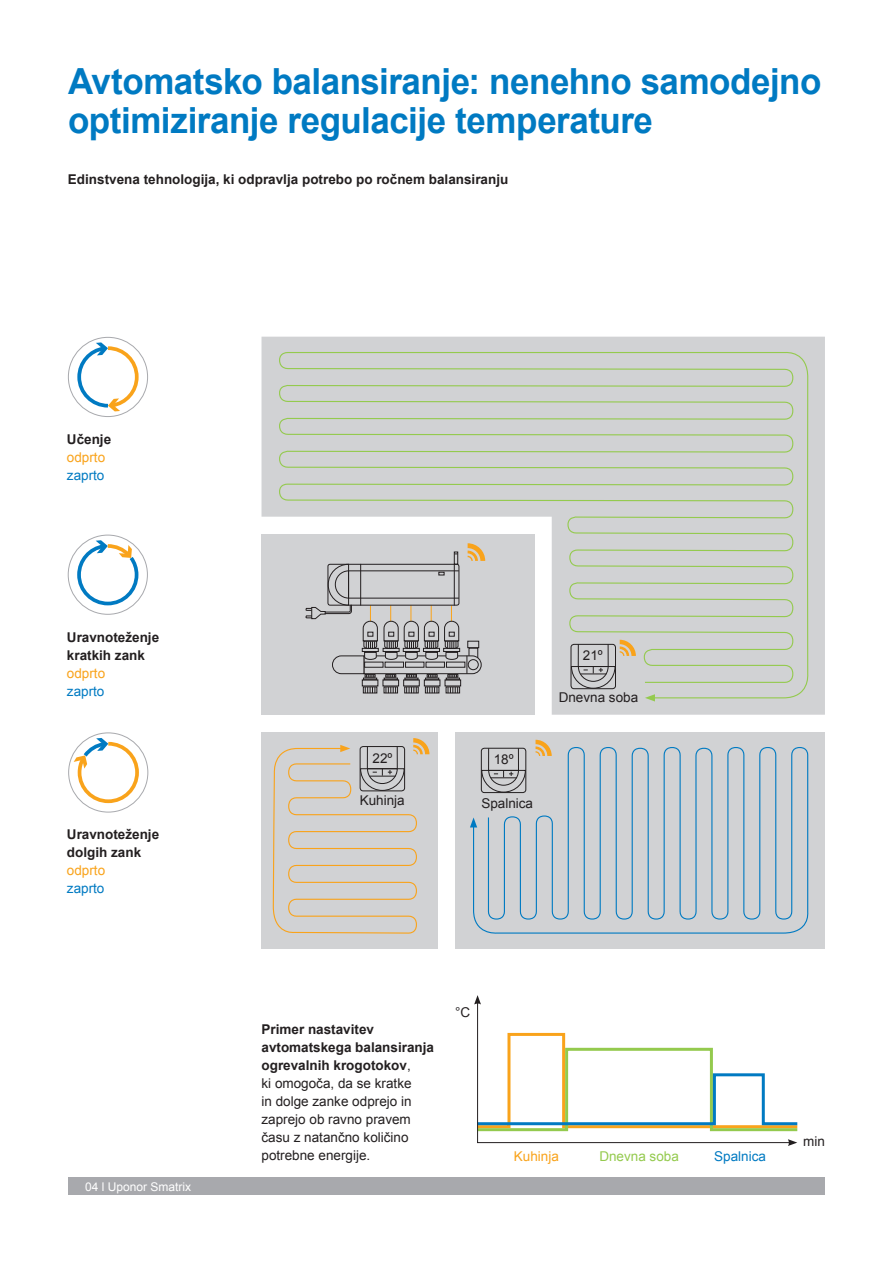
<style>
.page{position:relative;width:893px;height:1263px;background:#fff}
.page>*{position:absolute;margin:0;border:0;box-sizing:border-box;transform-origin:0 0}
.blue_headline_24_26{font:700 36px/39px "Arial";letter-spacing:-.015em;color:#007ac2}
.t1{font:13.5px/18px "Arial";color:#231f20}
.t2{font:700 13.5px/18px "Arial";color:#231f20}
.t3{font:13.5px "Arial";color:#007ac2}
.t4{font:13.5px "Arial";color:#f9a31b}
.t5{font:13.5px "Arial";color:#94ca4e}
.t6{font:12px "Arial";color:#fff}
.s1{font-weight:700}
</style>
<div class="page">
<div style="left:68px;top:1178px;width:757px;height:17px;background:#a8a9ad"></div>
<div style="left:68px;top:337px;width:80px;height:80px;border:1px solid #a8a9ad;border-radius:50%"></div>
<svg style="left:76px;top:342px;width:64px;height:69px"></svg>
<div style="left:68px;top:535px;width:80px;height:80px;border:1px solid #a8a9ad;border-radius:50%"></div>
<svg style="left:75px;top:540px;width:65px;height:67px"></svg>
<div style="left:68px;top:732px;width:80px;height:80px;border:1px solid #a8a9ad;border-radius:50%"></div>
<svg style="left:74px;top:738px;width:67px;height:67px"></svg>
<div style="left:261px;top:337px;width:564px;height:378px;background:#d1d2d4"></div>
<svg style="left:278px;top:351px;width:194px;height:183px;background:#d1d5cf"></svg>
<div style="left:261px;top:733px;width:177px;height:216px;background:#d1d2d4"></div>
<svg style="left:272px;top:738px;width:157px;height:196px"></svg>
<div style="left:261px;top:534px;width:274px;height:181px;background:#d1d2d4"></div>
<div style="left:363px;top:686px;width:14px;height:7px;border:1px solid #231f20"></div>
<svg style="left:365px;top:687px;width:10px;height:6px"></svg>
<div style="left:384px;top:686px;width:14px;height:7px;border:1px solid #231f20"></div>
<svg style="left:386px;top:687px;width:10px;height:6px"></svg>
<div style="left:403px;top:679px;width:17px;height:7px;border:1px solid #231f20"></div>
<div style="left:404px;top:686px;width:15px;height:7px;border:1px solid #231f20"></div>
<svg style="left:406px;top:687px;width:11px;height:6px"></svg>
<div style="left:425px;top:686px;width:14px;height:7px;border:1px solid #231f20"></div>
<svg style="left:427px;top:687px;width:11px;height:6px"></svg>
<div style="left:446px;top:686px;width:14px;height:7px;border:1px solid #231f20"></div>
<svg style="left:448px;top:687px;width:10px;height:6px"></svg>
<svg style="left:305px;top:543px;width:167px;height:137px"></svg>
<div style="left:455px;top:733px;width:370px;height:216px;background:#d1d2d4"></div>
<svg style="left:472px;top:336px;width:338px;height:842px"></svg>
<svg style="left:470px;top:817px;width:7px;height:10px"></svg>
<svg style="left:535px;top:740px;width:17px;height:16px"></svg>
<svg style="left:481px;top:748px;width:45px;height:45px"></svg>
<svg style="left:474px;top:995px;width:326px;height:151px"></svg>
<p class="blue_headline_24_26" style="left:68px;top:63px;width:755px">Avtomatsko balansiranje: nenehno samodejno optimiziranje regulacije temperature</p>
<p class="t2" style="left:68px;top:171px;width:442px">Edinstvena tehnologija, ki odpravlja potrebo po ročnem balansiranju</p>
<p class="t2" style="left:67px;top:431px;width:46px">Učenje</p>
<p class="t4" style="left:67px;top:448px;width:40px">odprto</p>
<p class="t3" style="left:67px;top:466px;width:39px">zaprto</p>
<p class="t2" style="left:67px;top:628px;width:94px">Uravnoteženje kratkih zank</p>
<p class="t4" style="left:67px;top:664px;width:40px">odprto</p>
<p class="t3" style="left:67px;top:682px;width:39px">zaprto</p>
<p class="t2" style="left:67px;top:826px;width:94px">Uravnoteženje dolgih zank</p>
<p class="t4" style="left:67px;top:862px;width:40px">odprto</p>
<p class="t3" style="left:67px;top:880px;width:39px">zaprto</p>
<p class="t6" style="left:85px;top:1179px;width:108px">04 l Uponor Smatrix</p>
<p class="t1" style="left:373px;top:749px;width:21px">22º</p>
<p class="t1" style="left:360px;top:792px;width:47px">Kuhinja</p>
<p class="t1" style="left:481px;top:794px;width:53px">Spalnica</p>
<p class="t1" style="left:494px;top:750px;width:21px">18º</p>
<p class="t1" style="left:583px;top:647px;width:21px">21º</p>
<p class="t1" style="left:559px;top:689px;width:81px">Dnevna soba</p>
<p class="t1" style="left:261px;top:1021px;width:174px"><span class="s1">Primer nastavitev avtomatskega balansiranja ogrevalnih krogotokov</span>,<br>ki omogoča, da se kratke<br>in dolge zanke odprejo in zaprejo ob ravno pravem času z natančno količino potrebne energije.</p>
<p class="t1" style="left:455px;top:1003px;width:17px">°C</p>
<p class="t4" style="left:514px;top:1147px;width:47px">Kuhinja</p>
<p class="t5" style="left:599px;top:1147px;width:81px">Dnevna soba</p>
<p class="t3" style="left:714px;top:1147px;width:53px">Spalnica</p>
<p class="t1" style="left:803px;top:1133px;width:23px">min</p>
</div>
